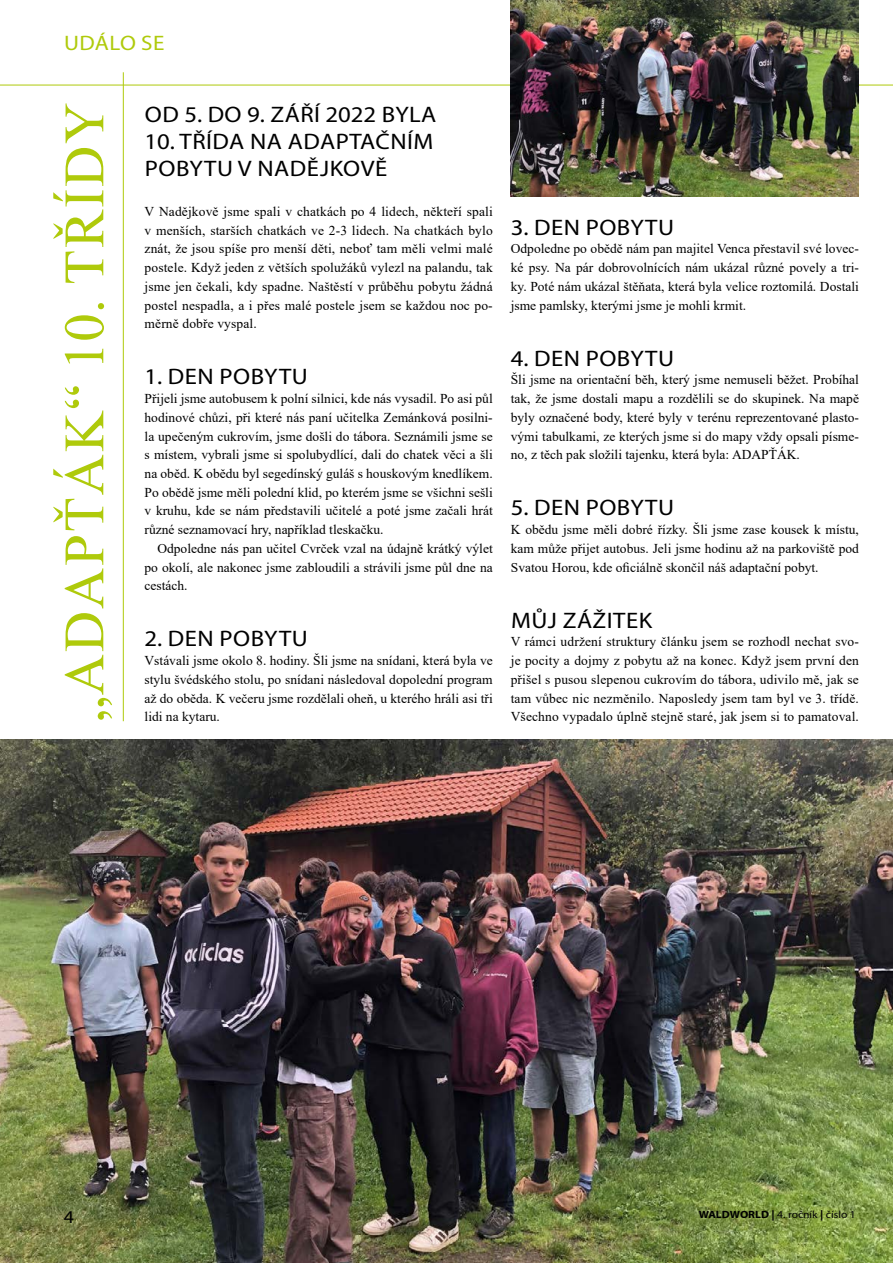
<style>
.page{position:relative;width:893px;height:1263px;background:#fff}
.page>*{position:absolute;margin:0;border:0;box-sizing:border-box;transform-origin:0 0}
.t1{font:57px "Times New Roman";letter-spacing:.035em;color:#afca0b}
.t2{font:22.5px/27px "Myriad Pro";letter-spacing:.02em;color:#000;scale:1.1 1}
.t3{font:21px "Myriad Pro";letter-spacing:.02em;color:#afca0b;scale:1.1 1}
.t4{font:18px "Myriad Pro";color:#000;scale:1.1 1}
.t5{font:13.5px/18.8px "Times New Roman";color:#000;text-align:justify}
.t6{font:10.5px "Myriad Pro";color:#000;scale:1.1 1}
.s1{font-weight:700}
</style>
<div class="page">
<img style="left:0;top:740px;width:893px;height:523px">
<hr style="left:0;top:85px;width:893px;height:1px;background:#afca0b">
<hr style="left:123px;top:72px;width:1px;height:649px;background:#afca0b">
<img style="left:510px;top:0;width:349px;height:196px">
<h3 class="t3" style="left:64px;top:30px;width:93px">UDÁLO SE</h3>
<h1 class="t1" style="left:44px;top:721px;width:620px;rotate:-90deg">„ADAPŤÁK“ 10. TŘÍDY</h1>
<h2 class="t2" style="left:145px;top:101px;width:267px">OD 5. DO 9. ZÁŘÍ 2022 BYLA</h2>
<h2 class="t2" style="left:145px;top:128px;width:264px">10. TŘÍDA NA ADAPTAČNÍM<br>POBYTU V NADĚJKOVĚ</h2>
<p class="t5" style="left:145px;top:202px;width:350px">V Nadějkově jsme spali v chatkách po 4 lidech, někteří spali v menších, starších chatkách ve 2-3 lidech. Na chatkách bylo znát, že jsou spíše pro menší děti, neboť tam měli velmi malé postele. Když jeden z větších spolužáků vylezl na palandu, tak jsme jen čekali, kdy spadne. Naštěstí v průběhu pobytu žádná postel nespadla, a i přes malé postele jsem se každou noc po&shy;měrně dobře vyspal.</p>
<h2 class="t2" style="left:145px;top:363px;width:150px">1. DEN POBYTU</h2>
<p class="t5" style="left:145px;top:389px;width:350px">Přijeli jsme autobusem k polní silnici, kde nás vysadil. Po asi půl hodinové chůzi, při které nás paní učitelka Zemánková posilni&shy;la upečeným cukrovím, jsme došli do tábora. Seznámili jsme se s místem, vybrali jsme si spolubydlící, dali do chatek věci a šli na oběd. K obědu byl segedínský guláš s houskovým knedlíkem.<br>Po obědě jsme měli polední klid, po kterém jsme se všichni -sešli v kruhu, kde se nám představili učitelé a poté jsme začali hrát různé seznamovací hry, například tleskačku.</p>
<p class="t5" style="left:145px;top:538px;width:350px;text-indent:13px">Odpoledne nás pan učitel Cvrček vzal na údajně krátký výlet po okolí, ale nakonec jsme zabloudili a strávili jsme půl dne na cestách.</p>
<h2 class="t2" style="left:145px;top:625px;width:150px">2. DEN POBYTU</h2>
<p class="t5" style="left:145px;top:651px;width:350px">Vstávali jsme okolo 8. hodiny. Šli jsme na snídani, která byla ve stylu švédského stolu, po snídani následoval dopolední program až do oběda. K večeru jsme rozdělali oheň, u kterého hráli asi tři lidi na kytaru.</p>
<h2 class="t2" style="left:511px;top:213px;width:150px">3. DEN POBYTU</h2>
<p class="t5" style="left:511px;top:239px;width:350px">Odpoledne po obědě nám pan majitel Venca přestavil své lovec&shy;ké psy. Na pár dobrovolnících nám ukázal různé povely a tri&shy;ky. Poté nám ukázal štěňata, která byla velice roztomilá. Dostali jsme pamlsky, kterými jsme je mohli krmit.</p>
<h2 class="t2" style="left:511px;top:344px;width:150px">4. DEN POBYTU</h2>
<p class="t5" style="left:511px;top:370px;width:350px">Šli jsme na orientační běh, který jsme nemuseli běžet. Probíhal tak, že jsme dostali mapu a rozdělili se do skupinek. Na mapě byly označené body, které byly v terénu reprezentované plasto&shy;vými tabulkami, ze kterých jsme si do mapy vždy opsali písme&shy;no, z těch pak složili tajenku, která byla: ADAPŤÁK.</p>
<h2 class="t2" style="left:511px;top:494px;width:150px">5. DEN POBYTU</h2>
<p class="t5" style="left:511px;top:520px;width:350px">K obědu jsme měli dobré řízky. Šli jsme zase kousek k místu, kam může přijet autobus. Jeli jsme hodinu až na parkoviště pod Svatou Horou, kde oficiálně skončil náš adaptační pobyt.</p>
<h2 class="t2" style="left:511px;top:606px;width:130px">MŮJ ZÁŽITEK</h2>
<p class="t5" style="left:511px;top:632px;width:350px">V rámci udržení struktury článku jsem se rozhodl nechat svo&shy;je pocity a dojmy z pobytu až na konec. Když jsem první den přišel s pusou slepenou cukrovím do tábora, udivilo mě, jak se tam vůbec nic nezměnilo. Naposledy jsem tam byl ve 3. třídě.<br>Všechno vypadalo úplně stejně staré, jak jsem si to pamatoval.</p>
<h3 class="t4" style="left:64px;top:1206px;width:11px">4</h3>
<p class="t6" style="left:699px;top:1208px;width:144px"><span class="s1">WALDWORLD |</span> 4. ročník <span class="s1">|</span> číslo 1</p>
</div>
